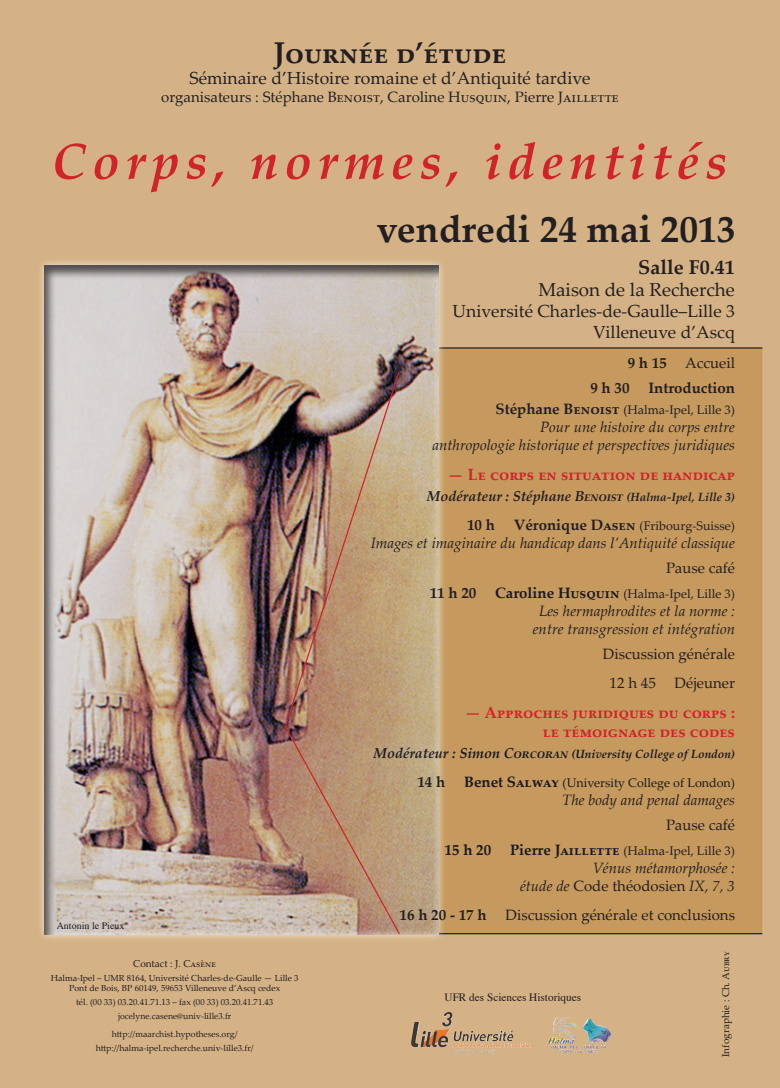
<style>
.page{position:relative;width:780px;height:1088px;background:#d4b286}
.page>*{position:absolute;margin:0;border:0;box-sizing:border-box;transform-origin:0 0}
.t1{font:italic 700 50px "Palatino Linotype";letter-spacing:.12em;color:#d1232a}
.t2{font:700 37.5px "Palatino Linotype";color:#231f20}
.t3{font:700 30px "Palatino Linotype";color:#231f20}
.t4{font:700 20px "Palatino Linotype";color:#231f20}
.t5{font:18.75px "Palatino Linotype";color:#231f20}
.t6{font:17.5px "Palatino Linotype";color:#231f20}
.t7{font:700 16.25px/19.5px "Palatino Linotype";color:#d1232a;text-align:right}
.t8{font:italic 15px/18px "Palatino Linotype";color:#231f20;text-align:center}
.t9{font:15px "Palatino Linotype";color:#231f20}
.t10{font:700 15px "Palatino Linotype";color:#231f20}
.t11{font:700 15px "Palatino Linotype";color:#1a1a1a}
.t12{font:italic 700 14.38px "Palatino Linotype";color:#231f20}
.t13{font:12.5px "Palatino Linotype";color:#231f20}
.t14{font:12.5px "Palatino Linotype";color:#1a1a1a}
.t15{font:italic 700 11.88px "Palatino Linotype";color:#1a1a1a}
.t16{font:11.25px "Times";color:#231f20}
.Ligne-bloc_de_l_adre{font:10px "Palatino Linotype";color:#231f20}
.t17{font:10px "Times";color:#231f20}
.Ligne-bloc_de_l_adre-2{font:8.75px/10.5px "Palatino Linotype";color:#231f20;text-align:center}
.s1{font-weight:700}
.s2{font-weight:700;font-size:15px}
.s3{font-size:11.88px}
.s4{font-weight:700;font-size:15px;color:#1a1a1a}
.s5{font-size:14.38px;color:#231f20}
.s6{font-size:14.38px}
.s7{font-weight:700;font-size:15px;color:#231f20}
.s8{font-style:normal}
</style>
<div class="page">
<div style="left:446px;top:347px;width:317px;height:588px;background:#c6995e"></div>
<div style="left:37px;top:257px;width:409px;height:685px;background:#fff;opacity:.75"></div>
<div style="left:43px;top:265px;width:396px;height:670px;background:#231f20;opacity:.75"></div>
<img style="left:411px;top:1012px;width:102px;height:35px">
<img style="left:547px;top:1017px;width:65px;height:27px">
<img style="left:284px;top:370px;width:117px;height:566px">
<p class="t3" style="left:273px;top:32px;width:235px">Journée d’étude</p>
<p class="t6" style="left:189px;top:66px;width:402px">Séminaire d’Histoire romaine et d’Antiquité tardive</p>
<p class="t9" style="left:161px;top:87px;width:459px">organisateurs : Stéphane Benoist, Caroline Husquin, Pierre Jaillette</p>
<p class="t1" style="left:52px;top:126px;width:676px">Corps, normes, identités</p>
<p class="t2" style="left:377px;top:203px;width:360px">vendredi 24 mai 2013</p>
<p class="t17" style="left:57px;top:916px;width:69px">Antonin le Pieux</p>
<p class="Ligne-bloc_de_l_adre" style="left:133px;top:956px;width:84px">Contact : J. Casène</p>
<p class="Ligne-bloc_de_l_adre-2" style="left:51px;top:972px;width:249px">Halma-Ipel – UMR 8164, Université Charles-de-Gaulle — Lille 3<br>Pont de Bois, BP 60149, 59653 Villeneuve d’Ascq cedex</p>
<p class="Ligne-bloc_de_l_adre-2" style="left:76px;top:996px;width:199px">tél. (00 33) 03.20.41.71.13 – fax (00 33) 03.20.41.71.43</p>
<p class="Ligne-bloc_de_l_adre-2" style="left:118px;top:1010px;width:115px">jocelyne.casene@univ-lille3.fr</p>
<p class="Ligne-bloc_de_l_adre-2" style="left:112px;top:1028px;width:127px">http://maarchist.hypotheses.org/</p>
<p class="Ligne-bloc_de_l_adre-2" style="left:96px;top:1042px;width:159px">http://halma-ipel.recherche.univ-lille3.fr/</p>
<p class="t4" style="left:638px;top:252px;width:98px">Salle F0.41</p>
<p class="t5" style="left:538px;top:276px;width:198px">Maison de la Recherche</p>
<p class="t6" style="left:452px;top:299px;width:284px">Université Charles-de-Gaulle–Lille 3</p>
<p class="t6" style="left:593px;top:320px;width:143px">Villeneuve d’Ascq</p>
<p class="t9" style="left:627px;top:352px;width:109px"><span class="s1">9 h 15</span> Accueil</p>
<p class="t10" style="left:590px;top:377px;width:41px">9h30</p>
<p class="t10" style="left:648px;top:377px;width:88px">Introduction</p>
<p class="t13" style="left:495px;top:401px;width:241px"><span class="s2">Stéphane Benoist</span> (Halma-Ipel, Lille 3)</p>
<p class="t8" style="left:540px;top:418px;width:196px">Pour une histoire du corps entre</p>
<p class="t8" style="left:432px;top:436px;width:304px">anthropologie historique et perspectives juridiques</p>
<p class="t7" style="left:447px;top:465px;width:289px">— Le corps en situation de handicap</p>
<p class="t12" style="left:427px;top:486px;width:310px">Modérateur : Stéphane Benoist <span class="s3">(Halma-Ipel, Lille 3)</span></p>
<p class="t10" style="left:467px;top:514px;width:29px">10 h</p>
<p class="t13" style="left:513px;top:517px;width:223px"><span class="s2">Véronique Dasen</span> (Fribourg-Suisse)</p>
<p class="t8" style="left:371px;top:533px;width:366px">Images et imaginaire du handicap dans l’Antiquité classique</p>
<p class="t9" style="left:666px;top:557px;width:70px">Pause café</p>
<p class="t13" style="left:429px;top:585px;width:307px"><span class="s2">11 h 20</span> <span class="s4">Caroline Husquin</span> (Halma-Ipel, Lille 3)</p>
<p class="t8" style="left:532px;top:601px;width:204px">Les hermaphrodites et la norme : entre transgression et intégration</p>
<p class="t9" style="left:602px;top:643px;width:134px">Discussion générale</p>
<p class="t9" style="left:609px;top:672px;width:48px">12 h 45</p>
<p class="t9" style="left:674px;top:672px;width:62px">Déjeuner</p>
<p class="t7" style="left:465px;top:702px;width:272px">— Approches juridiques du corps : le témoignage des codes</p>
<p class="t15" style="left:373px;top:746px;width:363px"><span class="s5">Modérateur :</span> <span class="s6">Simon Corcoran</span> (University College of London)</p>
<p class="t14" style="left:417px;top:774px;width:319px"><span class="s7">14 h</span> <span class="s2">Benet Salway</span> (University College of London)</p>
<p class="t8" style="left:562px;top:790px;width:174px">The body and penal damages</p>
<p class="t9" style="left:666px;top:814px;width:70px">Pause café</p>
<p class="t11" style="left:444px;top:839px;width:48px">15 h 20</p>
<p class="t13" style="left:510px;top:842px;width:226px"><span class="s4">Pierre Jaillette</span> (Halma-Ipel, Lille 3)</p>
<p class="t8" style="left:520px;top:858px;width:216px;text-align:right">Vénus métamorphosée :<br>étude de <span class="s8">Code théodosien</span> IX, 7, 3</p>
<p class="t9" style="left:399px;top:904px;width:337px"><span class="s1">16 h 20 - 17 h</span> Discussion générale et conclusions</p>
<p class="t16" style="left:444px;top:986px;width:138px">UFR des Sciences Historiques</p>
<p class="Ligne-bloc_de_l_adre" style="left:718px;top:1057px;width:107px;rotate:-90deg">Infographie : Ch. Aubry</p>
</div>
